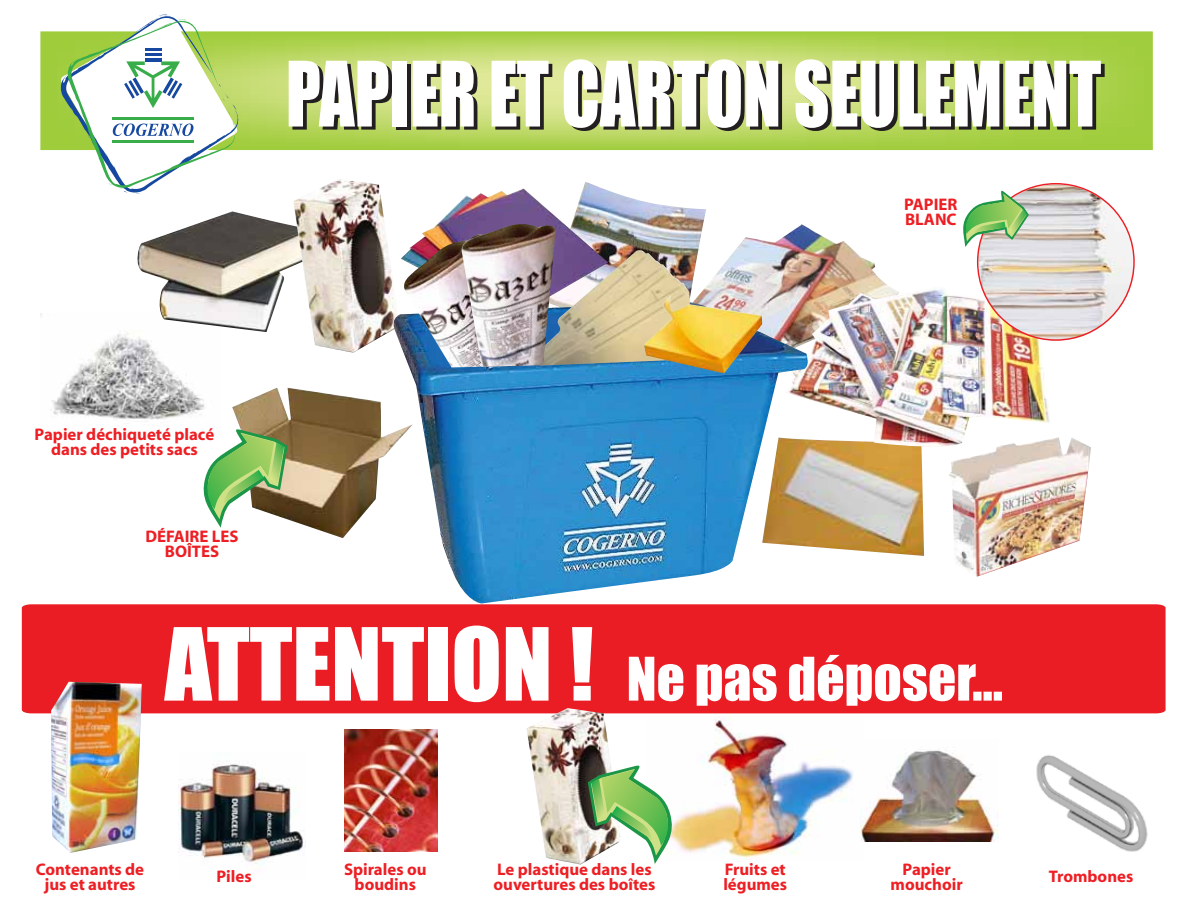
<style>
.page{position:relative;width:1188px;height:918px;background:#fff}
.page>*{position:absolute;margin:0;border:0;box-sizing:border-box;transform-origin:0 0}
.t1{font:83.25px "Impact";color:#231f20;scale:.84 1}
.t2{font:55.5px "Impact";color:#fff}
.t3{font:700 16.8px/15.5px "Myriad";color:#ed1f24;text-align:center}
.s1{font-size:93px}
</style>
<div class="page">
<img style="left:40px;top:313px;width:164px;height:107px">
<img style="left:991px;top:713px;width:169px;height:139px">
<div style="left:22px;top:604px;width:1144px;height:109px;background:#ea1c24"></div>
<svg style="left:40px;top:31px;width:1113px;height:119px;background:#bed969"></svg>
<svg style="left:60px;top:14px;width:179px;height:180px"></svg>
<img style="left:345px;top:729px;width:93px;height:123px">
<img style="left:178px;top:764px;width:127px;height:101px">
<img style="left:673px;top:716px;width:188px;height:142px">
<img style="left:527px;top:708px;width:95px;height:157px">
<img style="left:861px;top:739px;width:137px;height:103px">
<img style="left:583px;top:182px;width:123px;height:68px">
<img style="left:422px;top:188px;width:186px;height:114px">
<img style="left:679px;top:223px;width:209px;height:79px">
<img style="left:811px;top:451px;width:113px;height:105px">
<img style="left:136px;top:211px;width:157px;height:121px">
<img style="left:949px;top:437px;width:142px;height:140px">
<img style="left:232px;top:388px;width:158px;height:150px">
<img style="left:785px;top:286px;width:266px;height:165px">
<img style="left:293px;top:179px;width:103px;height:174px">
<img style="left:390px;top:302px;width:421px;height:302px">
<img style="left:539px;top:250px;width:153px;height:116px">
<img style="left:644px;top:296px;width:118px;height:77px">
<img style="left:401px;top:234px;width:85px;height:60px">
<img style="left:457px;top:221px;width:100px;height:34px">
<img style="left:978px;top:184px;width:156px;height:157px;border-radius:78px">
<svg style="left:203px;top:428px;width:85px;height:100px"></svg>
<img style="left:51px;top:682px;width:91px;height:171px">
<svg style="left:588px;top:764px;width:85px;height:100px"></svg>
<svg style="left:963px;top:189px;width:66px;height:58px"></svg>
<h1 class="t1" style="left:290px;top:32px;width:972px">PAPIER ET CARTON SEULEMENT</h1>
<p class="t3" style="left:35px;top:427px;width:181px">Papier déchiqueté placé dans des petits sacs</p>
<p class="t3" style="left:145px;top:529px;width:95px">DÉFAIRE LES<br>BOÎTES</p>
<p class="t3" style="left:904px;top:197px;width:55px;text-align:left">PAPIER<br>BLANC</p>
<h2 class="t2" style="left:165px;top:636px;width:840px"><span class="s1">ATTENTION !</span> Ne pas déposer…</h2>
<p class="t3" style="left:36px;top:862px;width:110px">Contenants de jus et autres</p>
<p class="t3" style="left:217px;top:870px;width:37px">Piles</p>
<p class="t3" style="left:344px;top:862px;width:84px">Spirales ou boudins</p>
<p class="t3" style="left:494px;top:862px;width:163px;text-align:left">Le plastique dans les ouvertures des boîtes</p>
<p class="t3" style="left:723px;top:862px;width:65px;text-align:left">Fruits et légumes</p>
<p class="t3" style="left:891px;top:862px;width:74px">Papier mouchoir</p>
<p class="t3" style="left:1049px;top:870px;width:86px">Trombones</p>
</div>
